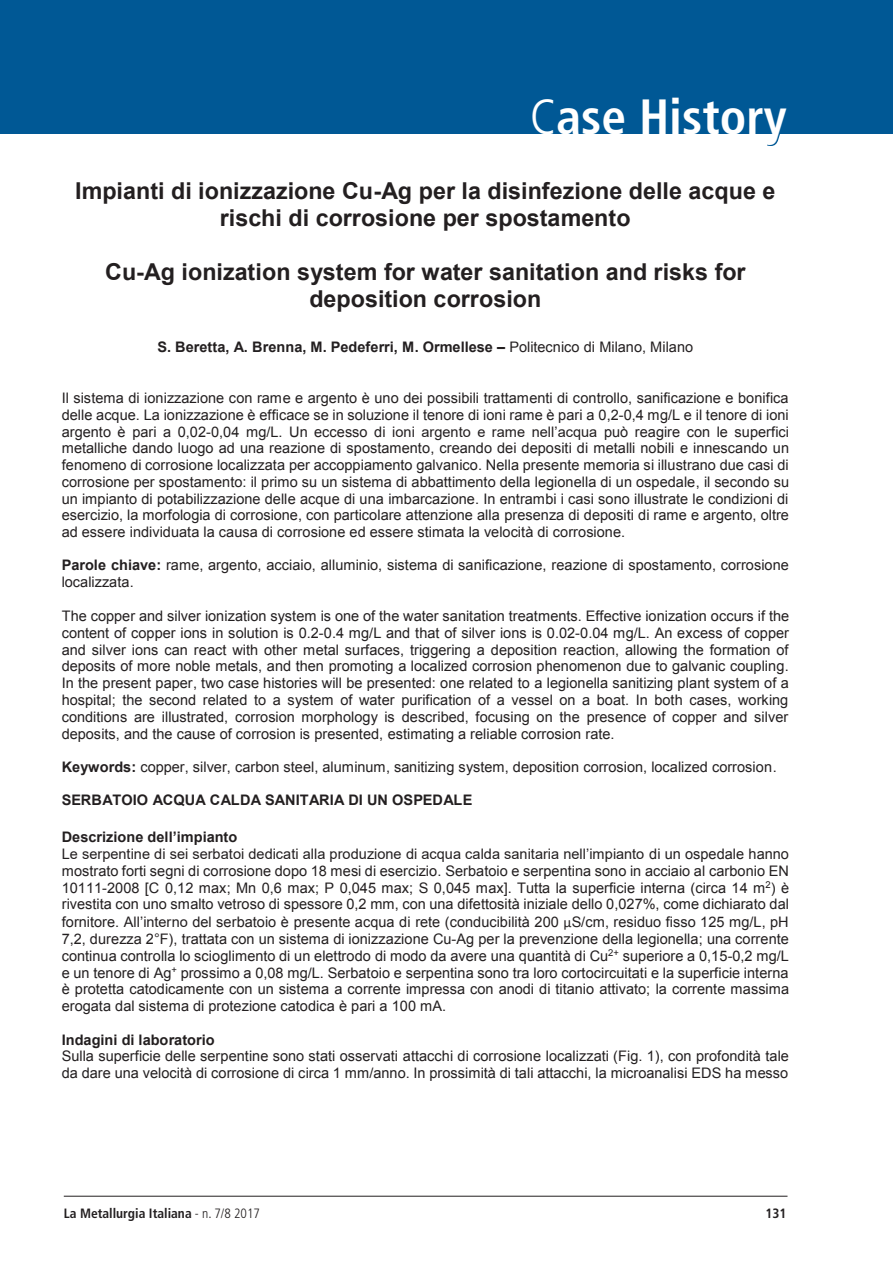
<style>
.page{position:relative;width:893px;height:1263px;background:#fff}
.page>*{position:absolute;margin:0;border:0;box-sizing:border-box;transform-origin:0 0}
.t1{font:700 condensed 49.5px "Frutiger LT Std";color:#fff}
.t2{font:700 23.25px/26.7px "Arial";color:#231f20;text-align:center}
.t3{font:14.55px/16.8px "Arial";color:#231f20;text-align:justify}
.t4{font:700 14.55px "Arial";color:#231f20}
.t5{font:700 condensed 13.5px "Frutiger LT Std";color:#231f20}
.s1{font-weight:300}
.s2{font-weight:400}
.s3{font-weight:700}
.s4{font-family:"Calibri"}
</style>
<div class="page">
<div style="left:0;top:0;width:893px;height:134px;background:#005895"></div>
<hr style="left:64px;top:1196px;width:723px;height:1px;background:#231f20">
<svg style="left:767px;top:134px;width:13px;height:12px"></svg>
<h1 class="t1" style="left:530px;top:87px;width:258px"><span class="s1">C</span>ase History</h1>
<h2 class="t2" style="left:75px;top:179px;width:702px">Impianti di ionizzazione Cu-Ag per la disinfezione delle acque e rischi di corrosione per spostamento</h2>
<h2 class="t2" style="left:105px;top:259px;width:642px">Cu-Ag ionization system for water sanitation and risks for deposition corrosion</h2>
<p class="t4" style="left:158px;top:338px;width:537px">S. Beretta, A. Brenna, M. Pedeferri, M. Ormellese – <span class="s2">Politecnico di Milano, Milano</span></p>
<p class="t3" style="left:62px;top:389px;width:729px">Il sistema di ionizzazione con rame e argento è uno dei possibili trattamenti di controllo, sanificazione e bonifica delle acque. La ionizzazione è efficace se in soluzione il tenore di ioni rame è pari a 0,2-0,4 mg/L e il tenore di ioni argento è pari a 0,02-0,04 mg/L. Un eccesso di ioni argento e rame nell’acqua può reagire con le superfici metalliche dando luogo ad una reazione di spostamento, creando dei depositi di metalli nobili e innescando un fenomeno di corrosione localizzata per accoppiamento galvanico. Nella presente memoria si illustrano due casi di corrosione per spostamento: il primo su un sistema di abbattimento della legionella di un ospedale, il secondo su un impianto di potabilizzazione delle acque di una imbarcazione. In entrambi i casi sono illustrate le condizioni di esercizio, la morfologia di corrosione, con particolare attenzione alla presenza di depositi di rame e argento, oltre ad essere individuata la causa di corrosione ed essere stimata la velocità di corrosione.</p>
<p class="t3" style="left:62px;top:557px;width:729px"><span class="s3">Parole chiave:</span> rame, argento, acciaio, alluminio, sistema di sanificazione, reazione di spostamento, corrosione localizzata.</p>
<p class="t3" style="left:62px;top:608px;width:729px">The copper and silver ionization system is one of the water sanitation treatments. Effective ionization occurs if the content of copper ions in solution is 0.2-0.4 mg/L and that of silver ions is 0.02-0.04 mg/L. An excess of copper and silver ions can react with other metal surfaces, triggering a deposition reaction, allowing the formation of deposits of more noble metals, and then promoting a localized corrosion phenomenon due to galvanic coupling.<br>In the present paper, two case histories will be presented: one related to a legionella sanitizing plant system of a hospital; the second related to a system of water purification of a vessel on a boat. In both cases, working conditions are illustrated, corrosion morphology is described, focusing on the presence of copper and silver deposits, and the cause of corrosion is presented, estimating a reliable corrosion rate.</p>
<p class="t3" style="left:62px;top:758px;width:716px"><span class="s3">Keywords:</span> copper, silver, carbon steel, aluminum, sanitizing system, deposition corrosion, localized corrosion.</p>
<p class="t4" style="left:62px;top:791px;width:412px">SERBATOIO ACQUA CALDA SANITARIA DI UN OSPEDALE</p>
<p class="t4" style="left:62px;top:827px;width:177px">Descrizione dell’impianto</p>
<p class="t3" style="left:62px;top:845px;width:729px">Le serpentine di sei serbatoi dedicati alla produzione di acqua calda sanitaria nell’impianto di un ospedale hanno mostrato forti segni di corrosione dopo 18 mesi di esercizio. Serbatoio e serpentina sono in acciaio al carbonio EN 10111-2008 [C 0,12 max; Mn 0,6 max; P 0,045 max; S 0,045 max]. Tutta la superficie interna (circa 14 m<sup>2</sup>) è rivestita con uno smalto vetroso di spessore 0,2 mm, con una difettosità iniziale dello 0,027%, come dichiarato dal fornitore. All’interno del serbatoio è presente acqua di rete (conducibilità 200 <span class="s4">µ</span>S/cm, residuo fisso 125 mg/L, pH 7,2, durezza 2°F), trattata con un sistema di ionizzazione Cu-Ag per la prevenzione della legionella; una corrente continua controlla lo scioglimento di un elettrodo di modo da avere una quantità di Cu<sup>2+</sup> superiore a 0,15-0,2 mg/L e un tenore di Ag<sup>+</sup> prossimo a 0,08 mg/L. Serbatoio e serpentina sono tra loro cortocircuitati e la superficie interna è protetta catodicamente con un sistema a corrente impressa con anodi di titanio attivato; la corrente massima erogata dal sistema di protezione catodica è pari a 100 mA.</p>
<p class="t4" style="left:62px;top:1030px;width:154px">Indagini di laboratorio</p>
<p class="t3" style="left:62px;top:1048px;width:729px">Sulla superficie delle serpentine sono stati osservati attacchi di corrosione localizzati (Fig. 1), con profondità tale da dare una velocità di corrosione di circa 1 mm/anno. In prossimità di tali attacchi, la microanalisi EDS ha messo</p>
<p class="t5" style="left:64px;top:1205px;width:198px">La Metallurgia Italiana <span class="s1">- n. 7/8 2017</span></p>
<p class="t5" style="left:766px;top:1205px;width:23px">131</p>
</div>
